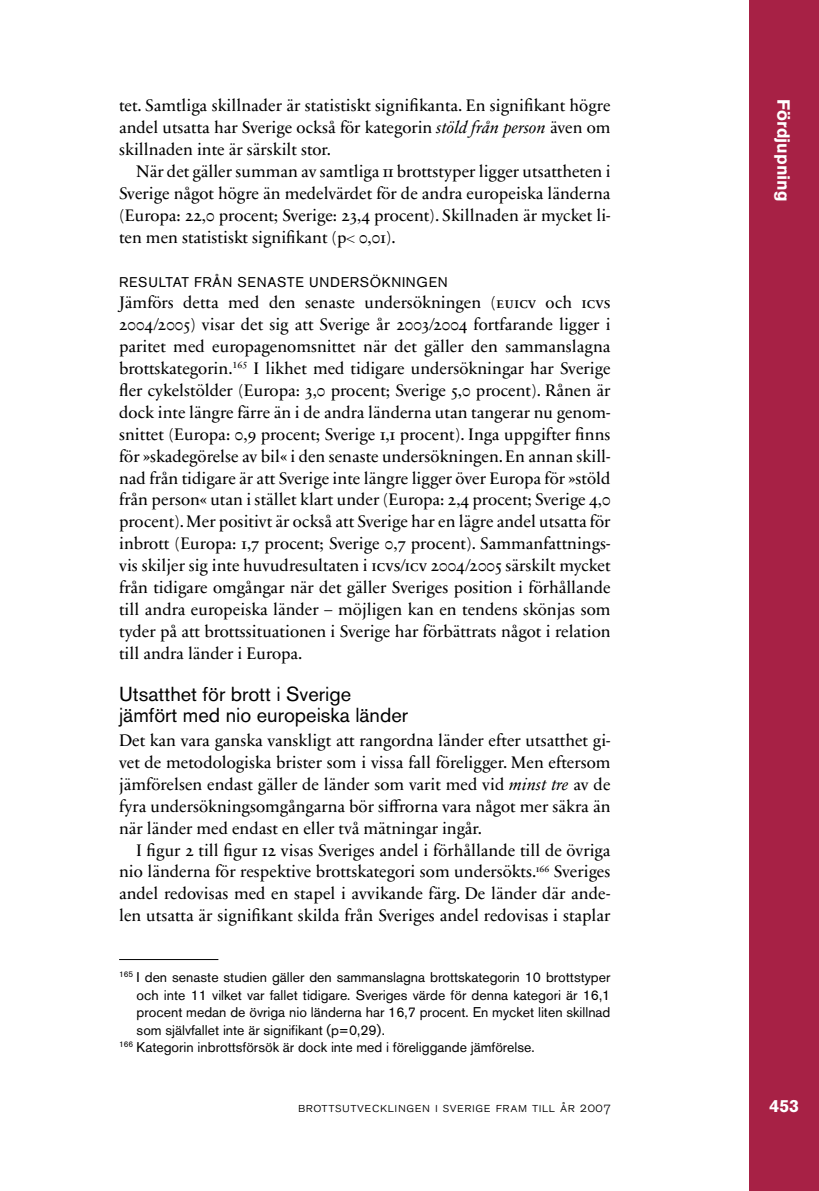
<style>
.page{position:relative;width:819px;height:1191px;background:#fff}
.page>*{position:absolute;margin:0;border:0;box-sizing:border-box;transform-origin:0 0}
.t1{font:20.12px/21.9px "Akzidenz Grotesk BQ";color:#000}
.t2{font:700 17.5px "Akzidenz Grotesk BQ";color:#fff}
.t3{font:16.97px/21.9px "Sabon Next LT Regular Os F";color:#000;text-align:justify}
.t4{font:14px "Akzidenz Grotesk BQ";color:#000}
.t5{font:14px "Akzidenz Grotesk BQ Light SC";letter-spacing:.04em;color:#000}
.t6{font:14px "Akzidenz Grotesk BQ";letter-spacing:.05em;color:#000}
.s1{font-family:"Sabon Next LT Italic Os F"}
.s2{font-family:"Sabon Next LT Regular SC"}
</style>
<div class="page">
<div style="left:749px;top:0;width:70px;height:1191px;background:#a72145"></div>
<hr style="left:119px;top:959px;width:99px;height:1px;background:#000">
<p class="t3" style="left:119px;top:95px;width:493px">tet. Samtliga skillnader är statistiskt signifikanta. En signifikant högre andel utsatta har Sverige också för kategorin <span class="s1">stöld från person</span> även om skillnaden inte är särskilt stor.</p>
<p class="t3" style="left:119px;top:161px;width:493px;text-indent:17px">När det gäller summan av samtliga 11 brottstyper ligger utsattheten i Sverige något högre än medelvärdet för de andra europeiska länderna (Europa: 22,0 procent; Sverige: 23,4 procent). Skillnaden är mycket li&shy;ten men statistiskt signifikant (p&lt; 0,01).</p>
<p class="t6" style="left:119px;top:273px;width:330px">RESULTAT FRÅN SENASTE UNDERSÖKNINGEN</p>
<p class="t3" style="left:119px;top:292px;width:493px">Jämförs detta med den senaste undersökningen (<span class="s2">euicv</span> och <span class="s2">icvs </span>2004/2005) visar det sig att Sverige år 2003/2004 fortfarande ligger i paritet med europagenomsnittet när det gäller den sammanslagna brottskategorin.<sup>165</sup> I likhet med tidigare undersökningar har Sverige fler cykelstölder (Europa: 3,0 procent; Sverige 5,0 procent). Rånen är dock inte längre färre än i de andra länderna utan tangerar nu genom&shy;snittet (Europa: 0,9 procent; Sverige 1,1 procent). Inga uppgifter finns för »skadegörelse av bil« i den senaste undersökningen. En annan skill&shy;nad från tidigare är att Sverige inte längre ligger över Europa för »stöld från person« utan i stället klart under (Europa: 2,4 procent; Sverige 4,0 procent). Mer positivt är också att Sverige har en lägre andel utsatta för inbrott (Europa: 1,7 procent; Sverige 0,7 procent). Sammanfattnings&shy;vis skiljer sig inte huvudresultaten i <span class="s2">icvs/icv</span> 2004/2005 särskilt mycket från tidigare omgångar när det gäller Sveriges position i förhållande till andra europeiska länder – möjligen kan en tendens skönjas som tyder på att brottssituationen i Sverige har förbättrats något i relation till andra länder i Europa.</p>
<p class="t1" style="left:119px;top:682px;width:290px">Utsatthet för brott i Sverige jämfört med nio europeiska länder</p>
<p class="t3" style="left:119px;top:729px;width:493px">Det kan vara ganska vanskligt att rangordna länder efter utsatthet gi&shy;vet de metodologiska brister som i vissa fall föreligger. Men eftersom jämförelsen endast gäller de länder som varit med vid <span class="s1">minst tre</span> av de fyra undersökningsomgångarna bör siffrorna vara något mer säkra än när länder med endast en eller två mätningar ingår.</p>
<p class="t3" style="left:119px;top:839px;width:493px;text-indent:17px">I figur 2 till figur 12 visas Sveriges andel i förhållande till de övriga nio länderna för respektive brottskategori som undersökts.<sup>166</sup> Sveriges andel redovisas med en stapel i avvikande färg. De länder där ande&shy;len utsatta är signifikant skilda från Sveriges andel redovisas i staplar</p>
<p class="t4" style="left:119px;top:968px;width:493px"><sup>165</sup> I den senaste studien gäller den sammanslagna brottskategorin 10 brottstyper</p>
<p class="t4" style="left:137px;top:986px;width:475px">och inte 11 vilket var fallet tidigare. Sveriges värde för denna kategori är 16,1</p>
<p class="t4" style="left:137px;top:1003px;width:475px">procent medan de övriga nio länderna har 16,7 procent. En mycket liten skillnad</p>
<p class="t4" style="left:137px;top:1021px;width:250px">som självfallet inte är signifikant (p=0,29).</p>
<p class="t4" style="left:119px;top:1038px;width:417px"><sup>166</sup> Kategorin inbrottsförsök är dock inte med i föreliggande jämförelse.</p>
<p class="t2" style="left:793px;top:99px;width:104px;rotate:90deg">Fördjupning</p>
<p class="t5" style="left:298px;top:1098px;width:314px">brottsutvecklingen i sverige fram till år 2007</p>
<p class="t2" style="left:769px;top:1095px;width:31px">453</p>
</div>
